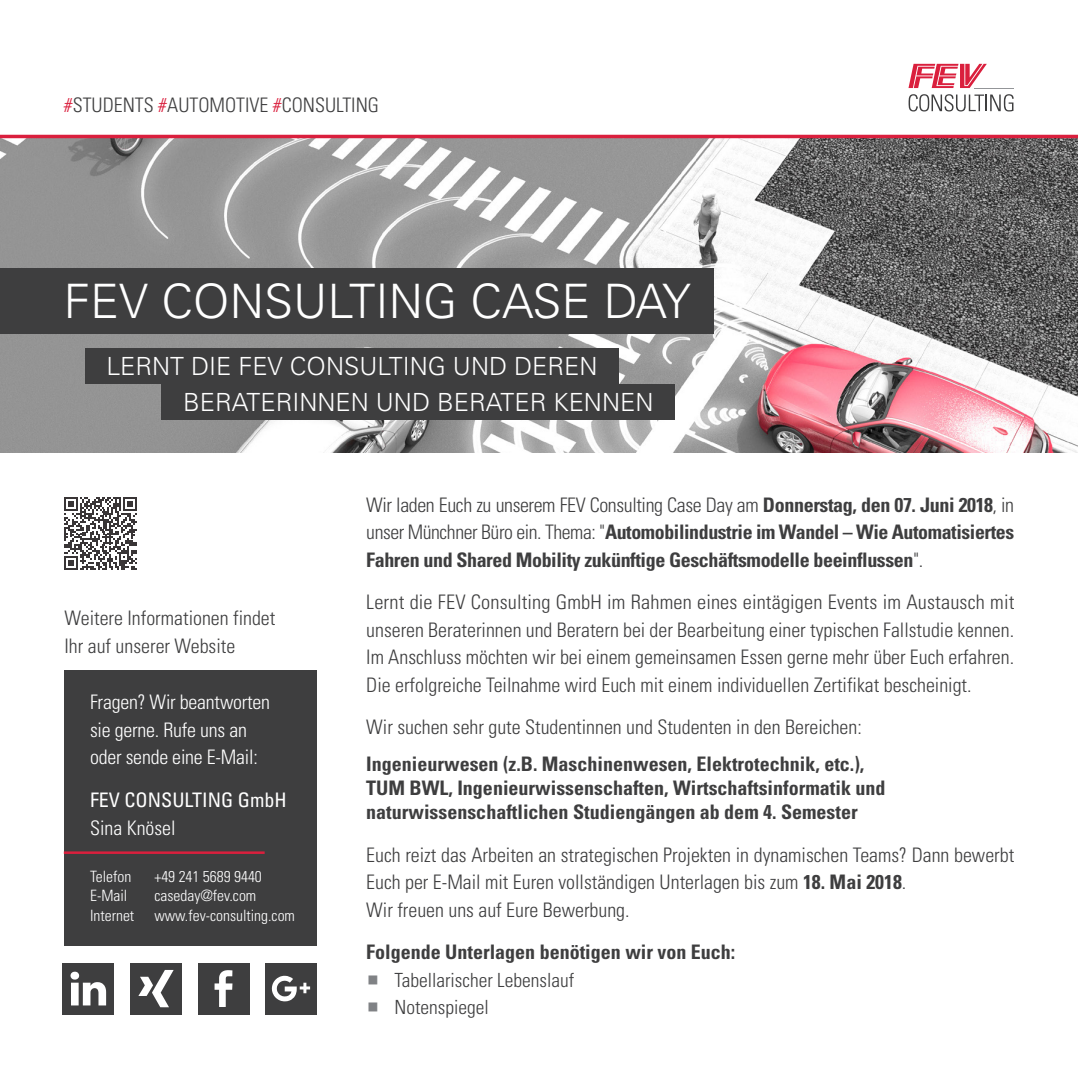
<style>
.page{position:relative;width:1078px;height:1078px;background:#fff}
.page>*{position:absolute;margin:0;border:0;box-sizing:border-box;transform-origin:0 0}
.t1{font:300 47.5px "Univers LT Std";color:#fff}
.t2{font:300 25px "Univers LT Std";color:#fff}
.t3{font:300 condensed 20px/27.5px "Univers LT Std";color:#3e3e3f}
.t4{font:700 condensed 20px/27.5px "Univers LT Std";color:#3e3e3f;text-align:justify}
.t5{font:300 condensed 20px/27.5px "Univers LT Std";letter-spacing:-.01em;color:#fff}
.t6{font:condensed 20px "Univers LT Std";color:#fff}
.t7{font:300 condensed 19.5px/27.5px "Univers LT Std";color:#3e3e3f}
.t8{font:300 condensed 15.5px "Univers LT Std";color:#fff}
.s1{color:#da1f3d}
.s2{font-weight:300}
.s3{font-weight:700}
</style>
<div class="page">
<img style="left:0;top:138px;width:1077px;height:315px">
<hr style="left:0;top:135px;width:1077px;height:3px;background:#da1f3d">
<svg style="left:908px;top:94px;width:105px;height:17px"></svg>
<hr style="left:974px;top:88px;width:39px;height:1px;background:#939598">
<svg style="left:908px;top:64px;width:78px;height:24px"></svg>
<div style="left:0;top:268px;width:713px;height:65px;background:#3e3e3f"></div>
<div style="left:162px;top:384px;width:512px;height:35px;background:#3e3e3f"></div>
<div style="left:85px;top:348px;width:533px;height:36px;background:#3e3e3f"></div>
<svg style="left:64px;top:497px;width:73px;height:72px"></svg>
<div style="left:64px;top:669px;width:252px;height:276px;background:#3e3e3f"></div>
<hr style="left:64px;top:851px;width:200px;height:2px;background:#da1f3d">
<div style="left:130px;top:962px;width:51px;height:51px;background:#3e3e3f"></div>
<svg style="left:138px;top:969px;width:35px;height:38px"></svg>
<div style="left:198px;top:962px;width:51px;height:51px;background:#3e3e3f"></div>
<svg style="left:214px;top:970px;width:18px;height:36px"></svg>
<div style="left:63px;top:962px;width:51px;height:51px;background:#3e3e3f"></div>
<svg style="left:70px;top:971px;width:36px;height:34px"></svg>
<div style="left:265px;top:962px;width:51px;height:51px;background:#3e3e3f"></div>
<svg style="left:272px;top:975px;width:38px;height:26px"></svg>
<p class="t3" style="left:64px;top:91px;width:317px"><span class="s1">#</span>STUDENTS <span class="s1">#</span>AUTOMOTIVE <span class="s1">#</span>CONSULTING</p>
<h1 class="t1" style="left:64px;top:272px;width:628px">FEV CONSULTING CASE DAY</h1>
<p class="t2" style="left:106px;top:351px;width:492px">LERNT DIE FEV CONSULTING UND DEREN</p>
<p class="t2" style="left:183px;top:386px;width:471px">BERATERINNEN UND BERATER KENNEN</p>
<p class="t3" style="left:64px;top:604px;width:212px">Weitere Informationen findet<br>Ihr auf unserer Website</p>
<p class="t5" style="left:90px;top:688px;width:181px">Fragen? Wir beantworten sie gerne. Rufe uns an oder sende eine E-Mail:</p>
<p class="t6" style="left:90px;top:787px;width:198px">FEV CONSULTING GmbH</p>
<p class="t5" style="left:90px;top:813px;width:87px">Sina Knösel</p>
<p class="t8" style="left:90px;top:866px;width:43px">Telefon</p>
<p class="t8" style="left:154px;top:866px;width:109px">+49 241 5689 9440</p>
<p class="t8" style="left:90px;top:886px;width:39px">E-Mail</p>
<p class="t8" style="left:154px;top:886px;width:103px">caseday@fev.com</p>
<p class="t8" style="left:90px;top:905px;width:46px">Internet</p>
<p class="t8" style="left:154px;top:905px;width:142px">www.fev-consulting.com</p>
<p class="t4" style="left:366px;top:490px;width:649px"><span class="s2">Wir laden Euch zu unserem FEV Consulting Case Day am</span> Donnerstag, den 07. Juni 2018<span class="s2">, in unser Münchner Büro ein. Thema: "</span>Automobilindustrie im Wandel – Wie Automatisiertes Fahren und Shared Mobility zukünftige Geschäftsmodelle beeinflussen<span class="s2">".</span></p>
<p class="t3" style="left:366px;top:588px;width:649px;text-align:justify">Lernt die FEV Consulting GmbH im Rahmen eines eintägigen Events im Austausch mit unseren Beraterinnen und Beratern bei der Bearbeitung einer typischen Fallstudie kennen.<br>Im Anschluss möchten wir bei einem gemeinsamen Essen gerne mehr über Euch erfahren.<br>Die erfolgreiche Teilnahme wird Euch mit einem individuellen Zertifikat bescheinigt.</p>
<p class="t3" style="left:366px;top:713px;width:497px">Wir suchen sehr gute Studentinnen und Studenten in den Bereichen:</p>
<p class="t4" style="left:366px;top:751px;width:520px;line-height:24px;text-align:left">Ingenieurwesen (z.B. Maschinenwesen, Elektrotechnik, etc.),<br>TUM BWL, Ingenieurwissenschaften, Wirtschaftsinformatik und naturwissenschaftlichen Studiengängen ab dem 4. Semester</p>
<p class="t3" style="left:366px;top:840px;width:649px">Euch reizt das Arbeiten an strategischen Projekten in dynamischen Teams? Dann bewerbt<br>Euch per E-Mail mit Euren vollständigen Unterlagen bis zum <span class="s3">18. Mai 2018</span>.<br>Wir freuen uns auf Eure Bewerbung.</p>
<p class="t4" style="left:366px;top:937px;width:370px">Folgende Unterlagen benötigen wir von Euch:</p>
<p class="t7" style="left:394px;top:965px;width:181px">Tabellarischer Lebenslauf<br>Notenspiegel</p>
</div>
